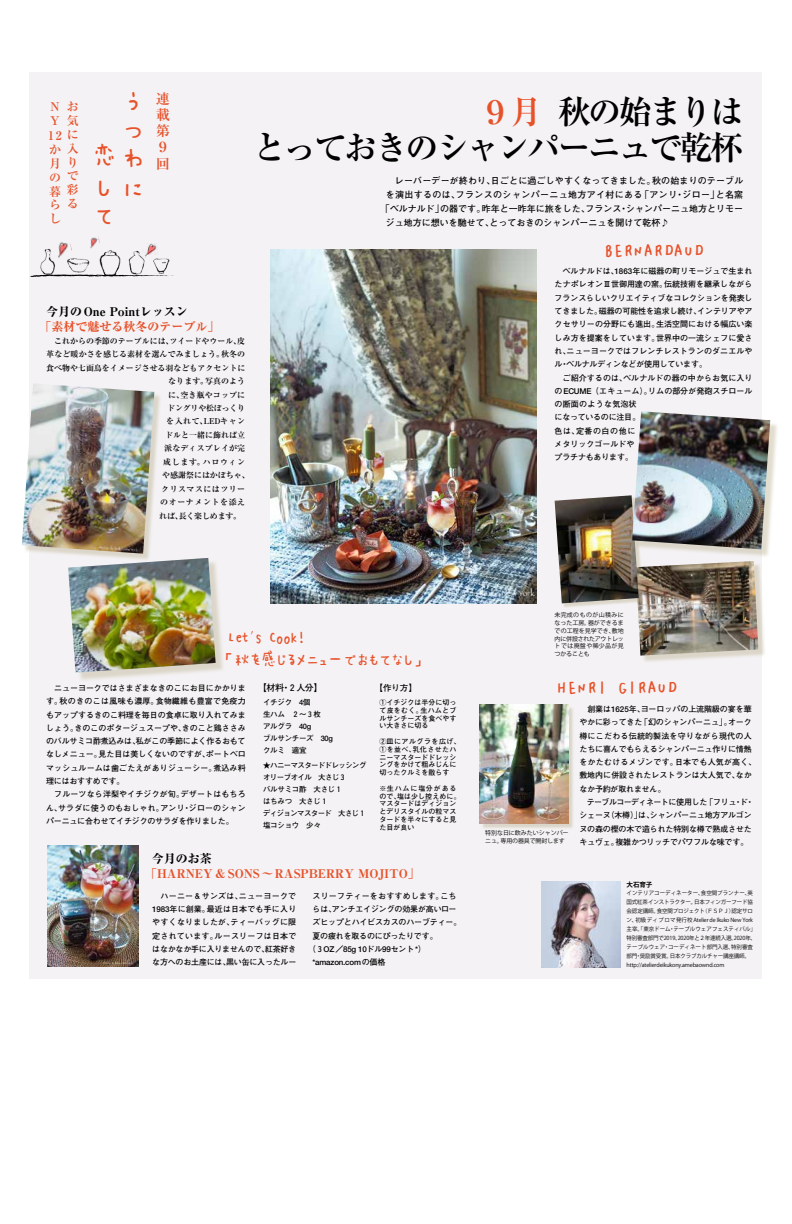
<style>
.page{position:relative;width:792px;height:1224px;background:#fff}
.page>*{position:absolute;margin:0;border:0;box-sizing:border-box;transform-origin:0 0}
.t1{font:700 33.1px/36px "Ryumin Pr 6";letter-spacing:-.08em;color:#000;text-align:right}
.t2{font:700 32.4px "Ryumin Pr 6";color:#e7522b}
.t3{font:26.6px "maki maruhand";color:#e7522b}
.t4{font:18.9px "maki maruhand";letter-spacing:.03em;color:#e7522b}
.t5{font:16.7px/21px "maki maruhand";letter-spacing:-.07em;color:#e7522b}
.t6{font:700 14.1px/16.2px "Ryumin Pr 5";color:#e7522b}
.t7{font:800 12px "Ryumin";color:#e7522b}
.t8{font:800 12px "Ryumin";color:#000}
.t9{font:700 12px/13.8px "Ryumin Pr 5";color:#e7522b}
.t10{font:700 9px "Futo Go B101";letter-spacing:.015em;color:#000}
.t11{font:700 9px "Futo Go B101";letter-spacing:.04em;color:#000}
.t12{font:700 8.9px "Futo Go B101";color:#000}
.t13{font:700 8.4px "Futo Go B101";color:#000}
.t14{font:700 8px/13.3px "Futo Go B101";letter-spacing:-.005em;color:#000}
.t15{font:700 8px "Ryumin Pr 5";color:#000}
.t16{font:700 8px "Futo Go B101";letter-spacing:-.025em;color:#000}
.t17{font:700 8px "Futo Go B101";letter-spacing:.025em;color:#000}
.t18{font:700 8px "Ryumin Pr 5";letter-spacing:.065em;color:#000}
.t19{font:700 8px "Ryumin Pr 5";letter-spacing:-.025em;color:#000}
.t20{font:700 8px "Ryumin Pr 5";letter-spacing:-.03em;color:#000}
.t21{font:700 8px "Ryumin Pr 5";letter-spacing:.08em;color:#000}
.t22{font:700 8px "Ryumin Pr 5";letter-spacing:.055em;color:#000}
.t23{font:700 8px "Ryumin Pr 5";letter-spacing:.07em;color:#000}
.t24{font:700 7.5px/12px "Futo Go B101";letter-spacing:-.08em;color:#000}
.t25{font:700 7.5px/12px "Futo Go B101";letter-spacing:-.04em;color:#000}
.t26{font:700 7px/7.8px "Futo Go B101";color:#000}
.t27{font:700 6.6px "Koz Go Pro";color:#000}
.t28{font:6px/7.8px "Koz Go Pro";letter-spacing:-.005em;color:#000;text-align:justify}
.t29{font:5.6px/9px "Koz Go Pro";letter-spacing:-.025em;color:#000}
</style>
<div class="page">
<div style="left:30px;top:72px;width:732px;height:906px;background:#f4f2f4"></div>
<img style="left:270px;top:249px;width:266px;height:355px">
<img style="left:40px;top:248px;width:130px;height:26px">
<svg style="left:30px;top:274px;width:144px;height:3px"></svg>
<img style="left:142px;top:243px;width:16px;height:16px">
<img style="left:49px;top:242px;width:25px;height:21px">
<img style="left:84px;top:237px;width:18px;height:15px">
<img style="left:542px;top:881px;width:79px;height:87px">
<div style="left:638px;top:563px;width:128px;height:100px;background:#bdb393;opacity:.45"></div>
<img style="left:638px;top:561px;width:120px;height:95px">
<div style="left:556px;top:497px;width:88px;height:111px;background:#bdb393;opacity:.45"></div>
<img style="left:555px;top:495px;width:84px;height:108px">
<div style="left:70px;top:560px;width:155px;height:122px;background:#bdb393;opacity:.45"></div>
<img style="left:68px;top:558px;width:148px;height:115px">
<div style="left:481px;top:706px;width:94px;height:123px;background:#bdb393;opacity:.45"></div>
<img style="left:480px;top:705px;width:89px;height:118px">
<div style="left:24px;top:385px;width:138px;height:176px;background:#bdb393;opacity:.45"></div>
<img style="left:22px;top:383px;width:132px;height:171px">
<img style="left:47px;top:845px;width:91px;height:121px">
<div style="left:634px;top:413px;width:145px;height:145px;background:#bdb393;opacity:.45"></div>
<img style="left:632px;top:411px;width:138px;height:138px">
<h3 class="t9" style="left:67px;top:99px;width:13px">お気に入りで彩る</h3>
<h3 class="t9" style="left:50px;top:99px;width:11px">N<br>Y</h3>
<h3 class="t9" style="left:48px;top:128px;width:15px">12か月の暮らし</h3>
<h3 class="t3" style="left:120px;top:85px;width:19px">う</h3>
<h3 class="t3" style="left:120px;top:113px;width:22px">つ</h3>
<h3 class="t3" style="left:91px;top:142px;width:53px">恋わ</h3>
<h3 class="t3" style="left:91px;top:170px;width:52px">しに</h3>
<h3 class="t3" style="left:91px;top:199px;width:21px">て</h3>
<h3 class="t6" style="left:156px;top:90px;width:15px">連載第<br>９回</h3>
<h3 class="t8" style="left:46px;top:304px;width:143px">今月のOne Pointレッスン</h3>
<h3 class="t7" style="left:40px;top:319px;width:181px">「素材で魅せる秋冬のテーブル」</h3>
<p class="t15" style="left:46px;top:334px;width:200px">　これからの季節のテーブルには、ツイードやウール、皮</p>
<p class="t15" style="left:46px;top:348px;width:201px">革など暖かさを感じる素材を選んでみましょう。秋冬の</p>
<p class="t15" style="left:46px;top:361px;width:201px">食べ物や七面鳥をイメージさせる羽などもアクセントに</p>
<p class="t15" style="left:168px;top:375px;width:79px">なります。写真のよう</p>
<p class="t15" style="left:168px;top:388px;width:78px">に、空き瓶やコップに</p>
<p class="t20" style="left:167px;top:402px;width:80px">ドングリや松ぼっくり</p>
<p class="t18" style="left:166px;top:415px;width:80px">を入れて、LEDキャン</p>
<p class="t15" style="left:165px;top:429px;width:81px">ドルと一緒に飾れば立</p>
<p class="t15" style="left:164px;top:442px;width:83px">派なディスプレイが完</p>
<p class="t21" style="left:163px;top:456px;width:84px">成します。ハロウィン</p>
<p class="t15" style="left:162px;top:469px;width:89px">や感謝祭にはかぼちゃ、</p>
<p class="t22" style="left:161px;top:483px;width:86px">クリスマスにはツリー</p>
<p class="t23" style="left:160px;top:496px;width:86px">のオーナメントを添え</p>
<p class="t19" style="left:159px;top:510px;width:83px">れば、長く楽しめます。</p>
<h1 class="t1" style="left:253px;top:92px;width:492px">秋の始まりは<br>とっておきのシャンパーニュで乾杯</h1>
<h2 class="t2" style="left:479px;top:86px;width:65px">９月</h2>
<p class="t10" style="left:386px;top:175px;width:359px">　レーバーデーが終わり、日ごとに過ごしやすくなってきました。秋の始まりのテーブル</p>
<p class="t11" style="left:386px;top:189px;width:359px">を演出するのは、フランスのシャンパーニュ地方アイ村にある「アンリ・ジロー」と名窯</p>
<p class="t10" style="left:381px;top:203px;width:364px">「ベルナルド」の器です。昨年と一昨年に旅をした、フランス・シャンパーニュ地方とリモー</p>
<p class="t10" style="left:386px;top:217px;width:285px">ジュ地方に想いを馳せて、とっておきのシャンパーニュを開けて乾杯♪</p>
<h3 class="t4" style="left:604px;top:240px;width:101px">BERNARDAUD</h3>
<p class="t14" style="left:555px;top:265px;width:200px">　ベルナルドは、1863年に磁器の町リモージュで生まれたナポレオンⅢ世御用達の窯。伝統技術を継承しながらフランスらしいクリエイティブなコレクションを発表してきました。磁器の可能性を追求し続け、インテリアやアクセサリーの分野にも進出。生活空間における幅広い楽しみ方を提案をしています。世界中の一流シェフに愛され、ニューヨークではフレンチレストランのダニエルやル・ベルナルディンなどが使用しています。<br>　ご紹介するのは、ベルナルドの器の中からお気に入りのECUME（エキューム）。リムの部分が発砲スチロールの断面のような気泡状<br>になっているのに注目。<br>色は、定番の白の他に<br>メタリックゴールドや<br>プラチナもあります。</p>
<p class="t28" style="left:555px;top:611px;width:71px">未完成のものが山積みになった工房。器ができるまでの工程を見学でき、敷地内に併設されたアウトレットでは廃盤や稀少品が見つかることも</p>
<h3 class="t5" style="left:221px;top:628px;width:210px;text-indent:6px">Let’s Cook!<br>「秋を感じるメニューでおもてなし」</h3>
<p class="t12" style="left:258px;top:683px;width:66px">【材料・２人分】</p>
<h3 class="t4" style="left:557px;top:677px;width:121px">HENRI GIRAUD</h3>
<p class="t25" style="left:263px;top:696px;width:78px">イチジク　4個　<br>生ハム　２～３枚<br>アルグラ　40g　<br>ブルサンチーズ　30g　クルミ　適宜</p>
<p class="t24" style="left:263px;top:759px;width:105px">★ハニーマスタードドレッシングオリーブオイル　大さじ３<br>バルサミコ酢　大さじ１<br>はちみつ　大さじ１　<br>ディジョンマスタード　大さじ１塩コショウ　少々</p>
<p class="t13" style="left:375px;top:683px;width:44px">【作り方】</p>
<p class="t26" style="left:379px;top:699px;width:79px;text-align:justify">①イチジクは半分に切って皮をむく。生ハムとブルサンチーズを食べやすい大きさに切る</p>
<p class="t26" style="left:379px;top:738px;width:83px">②皿にアルグラを広げ、<br>①を並べ、乳化させたハニーマスタードドレッシングをかけて粗みじんに切ったクルミを散らす</p>
<p class="t26" style="left:379px;top:784px;width:83px">※生ハムに塩分があるので、塩は少し控えめに。マスタードはディジョンとデリスタイルの粒マスタードを半々にすると見た目が良い</p>
<p class="t14" style="left:46px;top:681px;width:201px">　ニューヨークではさまざまなきのこにお目にかかります。秋のきのこは風味も濃厚。食物繊維も豊富で免疫力もアップするきのこ料理を毎日の食卓に取り入れてみましょう。きのこのポタージュスープや、きのこと鶏ささみのバルサミコ酢煮込みは、私がこの季節によく作るおもてなしメニュー。見た目は美しくないのですが、ポートベロマッシュルームは歯ごたえがありジューシー。煮込み料理にはおすすめです。<br>　フルーツなら洋梨やイチジクが旬。デザートはもちろん、サラダに使うのもおしゃれ。アンリ・ジローのシャンパーニュに合わせてイチジクのサラダを作りました。</p>
<p class="t14" style="left:579px;top:702px;width:178px">　創業は1625年、ヨーロッパの上流階級の宴を華やかに彩ってきた「幻のシャンパーニュ」。オーク樽にこだわる伝統的製法を守りながら現代の人たちに喜んでもらえるシャンパーニュ作りに情熱をかたむけるメゾンです。日本でも人気が高く、敷地内に併設されたレストランは大人気で、なかなか予約が取れません。<br>　テーブルコーディネートに使用した「フリュ・ド・シェーヌ（木樽）」は、シャンパーニュ地方アルゴンヌの森の樫の木で造られた特別な樽で熟成させたキュヴェ。複雑かつリッチでパワフルな味です。</p>
<p class="t28" style="left:485px;top:830px;width:85px">特別な日に飲みたいシャンパーニュ。専用の器具で開封します</p>
<h3 class="t8" style="left:152px;top:851px;width:61px">今月のお茶</h3>
<h3 class="t7" style="left:145px;top:866px;width:276px">「HARNEY＆SONS～RASPBERRY MOJITO」</h3>
<p class="t14" style="left:152px;top:889px;width:146px;text-align:justify">　ハーニー＆サンズは、ニューヨークで1983年に創業。最近は日本でも手に入りやすくなりましたが、ティーバッグに限定されています。ルースリーフは日本ではなかなか手に入りませんので、紅茶好きな方へのお土産には、黒い缶に入ったルー</p>
<p class="t17" style="left:313px;top:891px;width:146px">スリーフティーをおすすめします。こち</p>
<p class="t14" style="left:313px;top:902px;width:146px">らは、アンチエイジングの効果が高いロー</p>
<p class="t14" style="left:313px;top:916px;width:150px">ズヒップとハイビスカスのハーブティー。</p>
<p class="t16" style="left:313px;top:931px;width:127px">夏の疲れを取るのにぴったりです。</p>
<p class="t16" style="left:308px;top:944px;width:119px">（３OZ／85g 10ドル99セント*）</p>
<p class="t16" style="left:313px;top:958px;width:74px">*amazon.comの価格</p>
<p class="t27" style="left:627px;top:880px;width:27px">大石育子</p>
<p class="t29" style="left:627px;top:889px;width:131px">インテリアコーディネーター、食空間プランナー、英国式紅茶インストラクター。日本フィンガーフード協会認定講師。食空間プロジェクト（ＦＳＰＪ）認定サロン、初級ディプロマ発行校 Atelier de Ikuko New York主宰。「東京ドーム・テーブルウェアフェスティバル」特別審査部門で2019、2020年と２年連続入選、2020年、テーブルウェア・コーディネート部門入選、特別審査部門・奨励賞受賞。日本クラブカルチャー講座講師。http://atelierdeikukony.amebaownd.com　</p>
</div>
